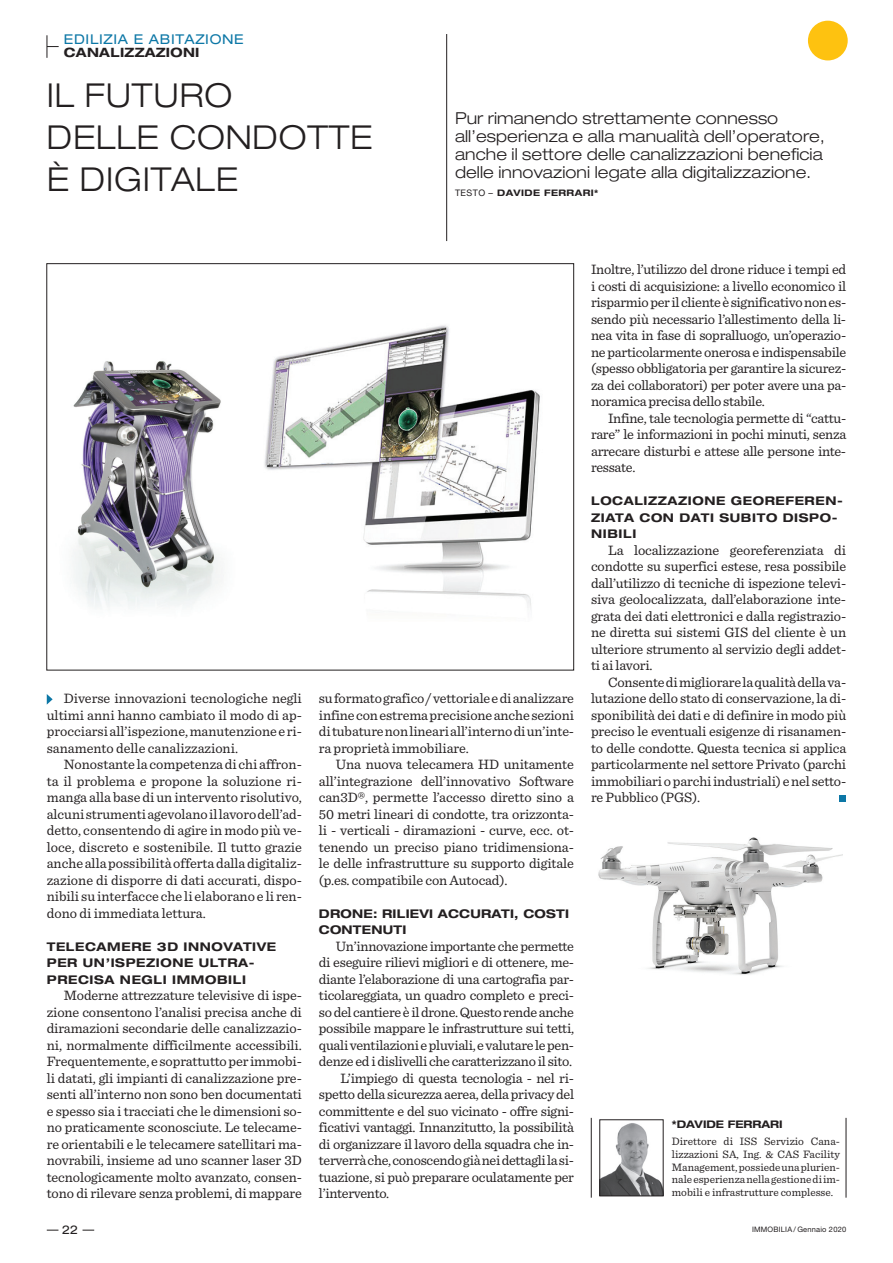
<style>
.page{position:relative;width:893px;height:1263px;background:#fff}
.page>*{position:absolute;margin:0;border:0;box-sizing:border-box;transform-origin:0 0}
.t1{font:300 expanded 33px/42px "Helvetica Neue LT Std";letter-spacing:.025em;color:#231f20}
.t2{font:300 expanded 16.5px/18px "Helvetica Neue LT Std";letter-spacing:.005em;color:#231f20}
.t3{font:14.25px/16.5px "Sentinel";letter-spacing:-.02em;color:#231f20;text-align:justify}
.t4{font:expanded 13.5px "Helvetica Neue LT Std";letter-spacing:.05em;color:#0c77a6}
.t5{font:700 expanded 12.9px "Helvetica Neue LT Std";letter-spacing:.025em;color:#231f20}
.t6{font:700 expanded 12px/16.5px "Helvetica Neue LT Std";letter-spacing:.05em;color:#231f20}
.t7{font:700 expanded 12px/16.5px "Helvetica Neue LT Std";letter-spacing:.02em;color:#231f20}
.t8{font:expanded 12px "Helvetica Neue LT Std";color:#231f20}
.t9{font:11.25px/12.8px "Sentinel";color:#231f20;text-align:justify}
.t10{font:700 expanded 10.5px "Helvetica Neue LT Std";color:#231f20}
.t11{font:700 expanded 9px "Helvetica Neue LT Std";letter-spacing:.05em;color:#231f20}
.t12{font:7.5px "Helvetica Neue LT Std";letter-spacing:.025em;color:#231f20}
.s1{font-weight:400;font-stretch:normal}
</style>
<div class="page">
<svg style="left:47px;top:35px;width:12px;height:23px"></svg>
<hr style="left:446px;top:34px;width:1px;height:207px;background:#231f20">
<svg style="left:47px;top:694px;width:6px;height:11px"></svg>
<svg style="left:840px;top:796px;width:6px;height:6px"></svg>
<img style="left:72px;top:361px;width:149px;height:247px">
<div style="left:808px;top:21px;width:40px;height:39px;background:#fec210;border-radius:50%"></div>
<img style="left:598px;top:837px;width:244px;height:138px">
<img style="left:602px;top:1123px;width:59px;height:71px">
<div style="left:600px;top:1119px;width:63px;height:77px;border:1px solid #231f20"></div>
<hr style="left:591px;top:1118px;width:1px;height:80px;background:#231f20">
<hr style="left:846px;top:1118px;width:1px;height:80px;background:#231f20">
<img style="left:264px;top:325px;width:276px;height:284px">
<p class="t4" style="left:64px;top:31px;width:181px">EDILIZIA E ABITAZIONE</p>
<p class="t5" style="left:64px;top:44px;width:137px">CANALIZZAZIONI</p>
<h1 class="t1" style="left:47px;top:74px;width:327px">Il futuro<br>delle condotte è digitale</h1>
<p class="t2" style="left:455px;top:109px;width:371px">Pur rimanendo strettamente connesso all’esperienza e alla manualità dell’operatore, anche il settore delle canalizzazioni beneficia delle innovazioni legate alla digitalizzazione.</p>
<p class="t11" style="left:455px;top:187px;width:145px"><span class="s1">TeSTO –</span> DAVIDE FERRARI*</p>
<p class="t3" style="left:47px;top:689px;width:257px;text-indent:17px">Diverse innovazioni tecnologiche negli ultimi anni hanno cambiato il modo di ap&shy;procciarsi all’ispezione, manutenzione e ri&shy;sanamento delle canalizzazioni.</p>
<p class="t3" style="left:47px;top:755px;width:257px;text-indent:17px">Nonostante la competenza di chi affron&shy;ta il problema e propone la soluzione ri&shy;manga alla base di un intervento risolutivo, alcuni strumenti agevolano il lavoro dell’ad&shy;detto, consentendo di agire in modo più ve&shy;loce, discreto e sostenibile. Il tutto grazie anche alla possibilità offerta dalla digitaliz&shy;zazione di disporre di dati accurati, dispo&shy;nibili su interfacce che li elaborano e li ren&shy;dono di immediata lettura.</p>
<p class="t6" style="left:47px;top:938px;width:231px">TELECAMERE 3D INNOVATIVE<br>PER UN’ISPEZIONE ULTRA-<br>PRECISA NEGLI IMMOBILI</p>
<p class="t3" style="left:47px;top:986px;width:257px;text-indent:17px">Moderne attrezzature televisive di ispe&shy;zione consentono l’analisi precisa anche di diramazioni secondarie delle canalizzazio&shy;ni, normalmente difficilmente accessibili.<br>Frequentemente, e soprattutto per immobi&shy;li datati, gli impianti di canalizzazione pre&shy;senti all’interno non sono ben documentati e spesso sia i tracciati che le dimensioni so&shy;no praticamente sconosciute. Le telecame&shy;re orientabili e le telecamere satellitari ma&shy;novrabili, insieme ad uno scanner laser 3D tecnologicamente molto avanzato, consen&shy;tono di rilevare senza problemi, di mappare</p>
<p class="t3" style="left:319px;top:689px;width:257px">su formato grafico / vettoriale e di analizzare infine con estrema precisione anche sezioni di tubature non lineari all’interno di un’inte&shy;ra proprietà immobiliare.</p>
<p class="t3" style="left:319px;top:755px;width:257px;text-indent:17px">Una nuova telecamera HD unitamente all’integrazione dell’innovativo Software can3D®, permette l’accesso diretto sino a 50 metri lineari di condotte, tra orizzonta&shy;li - verticali - diramazioni - curve, ecc. ot&shy;tenendo un preciso piano tridimensiona&shy;le delle infrastrutture su supporto digitale (p.es. compatibile con Autocad).</p>
<p class="t7" style="left:319px;top:905px;width:252px">DRONE: RILIEVI ACCURATI, COSTI<br>CONTENUTI</p>
<p class="t3" style="left:336px;top:937px;width:240px">Un’innovazione importante che permette</p>
<p class="t3" style="left:319px;top:953px;width:257px">di eseguire rilievi migliori e di ottenere, me-</p>
<p class="t3" style="left:319px;top:970px;width:257px">diante l’elaborazione di una cartografia par-</p>
<p class="t3" style="left:319px;top:986px;width:257px">ticolareggiata, un quadro completo e preci-</p>
<p class="t3" style="left:319px;top:1003px;width:257px">so del cantiere è il drone. Questo rende anche</p>
<p class="t3" style="left:319px;top:1019px;width:257px">possibile mappare le infrastrutture sui tetti,</p>
<p class="t3" style="left:319px;top:1036px;width:257px">quali ventilazioni e pluviali, e valutare le pen-</p>
<p class="t3" style="left:319px;top:1052px;width:255px">denze ed i dislivelli che caratterizzano il sito.</p>
<p class="t3" style="left:340px;top:1069px;width:235px">L’impiego di questa tecnologia - nel ri-</p>
<p class="t3" style="left:319px;top:1085px;width:257px">spetto della sicurezza aerea, della privacy del</p>
<p class="t3" style="left:319px;top:1102px;width:257px">committente e del suo vicinato - offre signi-</p>
<p class="t3" style="left:319px;top:1118px;width:257px">ficativi vantaggi. Innanzitutto, la possibilità</p>
<p class="t3" style="left:319px;top:1135px;width:257px">di organizzare il lavoro della squadra che in-</p>
<p class="t3" style="left:319px;top:1151px;width:257px">terverrà che, conoscendo già nei dettagli la si-</p>
<p class="t3" style="left:319px;top:1168px;width:257px">tuazione, si può preparare oculatamente per</p>
<p class="t3" style="left:319px;top:1184px;width:72px">l’intervento.</p>
<p class="t3" style="left:591px;top:260px;width:257px">Inoltre, l’utilizzo del drone riduce i tempi ed i costi di acquisizione: a livello economico il risparmio per il cliente è significativo non es&shy;sendo più necessario l’allestimento della li&shy;nea vita in fase di sopralluogo, un’operazio&shy;ne particolarmente onerosa e indispensabile (spesso obbligatoria per garantire la sicurez&shy;za dei collaboratori) per poter avere una pa&shy;noramica precisa dello stabile.</p>
<p class="t3" style="left:591px;top:409px;width:257px;text-indent:17px">Infine, tale tecnologia permette di “cattu&shy;rare” le informazioni in pochi minuti, senza arrecare disturbi e attese alle persone inte&shy;ressate.</p>
<p class="t6" style="left:591px;top:492px;width:253px">LOCALIZZAZIONE GEOREFEREN-<br>ZIATA CON DATI SUBITO DISPO-<br>NIBILI</p>
<p class="t3" style="left:591px;top:541px;width:257px;text-indent:17px">La localizzazione georeferenziata di condotte su superfici estese, resa possibile dall’utilizzo di tecniche di ispezione televi&shy;siva geolocalizzata, dall’elaborazione inte&shy;grata dei dati elettronici e dalla registrazio&shy;ne diretta sui sistemi GIS del cliente è un ulteriore strumento al servizio degli addet&shy;ti ai lavori.</p>
<p class="t3" style="left:591px;top:673px;width:257px;text-indent:17px">Consente di migliorare la qualità della va&shy;lutazione dello stato di conservazione, la di&shy;sponibilità dei dati e di definire in modo più preciso le eventuali esigenze di risanamen&shy;to delle condotte. Questa tecnica si applica particolarmente nel settore Privato (parchi immobiliari o parchi industriali) e nel setto&shy;re Pubblico (PGS).</p>
<p class="t10" style="left:672px;top:1118px;width:14px">*DAVIDE</p>
<p class="t10" style="left:728px;top:1118px;width:9px">FERRARI</p>
<p class="t9" style="left:672px;top:1134px;width:170px">Direttore di ISS Servizio Cana&shy;lizzazioni SA, Ing. &amp; CAS Facility Management, possiede una plurien&shy;nale esperienza nella gestione di im&shy;mobili e infrastrutture complesse.</p>
<p class="t8" style="left:62px;top:1222px;width:18px">22</p>
<p class="t12" style="left:752px;top:1225px;width:96px">Immobi lia / Gennaio 2020</p>
</div>
